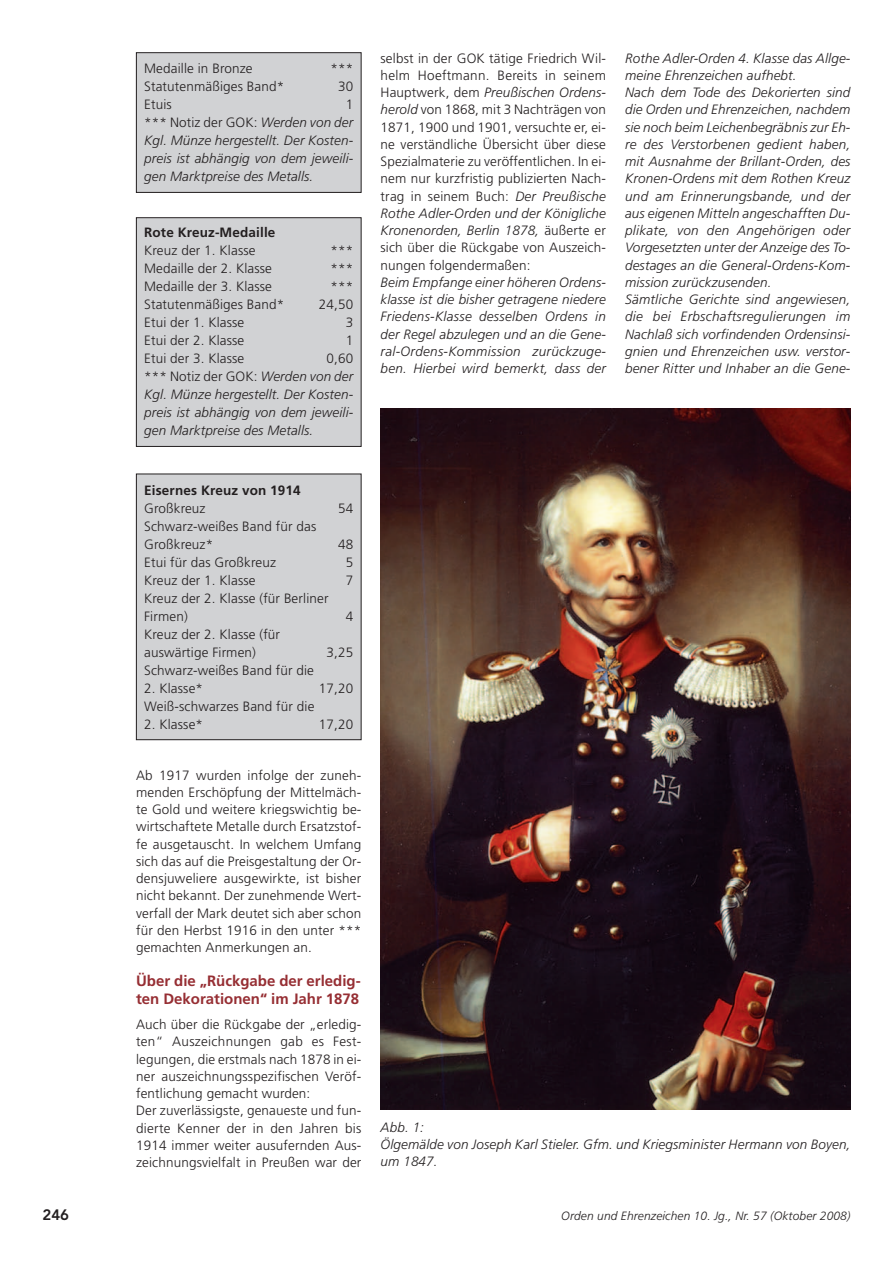
<style>
.page{position:relative;width:893px;height:1263px;background:#fff}
.page>*{position:absolute;margin:0;border:0;box-sizing:border-box;transform-origin:0 0}
.t1{font:700 15px/17.2px "Frutiger";color:#962e33}
.t2{font:800 15px "Avenir";color:#231f20}
.t3{font:300 13.5px/17.2px "Frutiger";letter-spacing:.01em;color:#231f20}
.t4{font:italic 300 13.5px/17.2px "Frutiger";letter-spacing:.01em;color:#231f20;text-align:justify}
.t5{font:700 13.5px "Frutiger";letter-spacing:.01em;color:#231f20}
.t6{font:italic 300 12px "Frutiger";letter-spacing:.01em;color:#231f20}
.s1{font-style:normal}
.s2{font-style:italic}
</style>
<div class="page">
<img style="left:381px;top:408px;width:469px;height:702px">
<div style="left:137px;top:53px;width:224px;height:139px;background:#d1d2d4"></div>
<div style="left:136px;top:52px;width:225px;height:141px;border:1px solid #231f20"></div>
<div style="left:137px;top:218px;width:224px;height:228px;background:#d1d2d4"></div>
<div style="left:136px;top:217px;width:225px;height:230px;border:1px solid #231f20"></div>
<div style="left:137px;top:474px;width:224px;height:265px;background:#d1d2d4"></div>
<div style="left:136px;top:474px;width:225px;height:266px;border:1px solid #231f20"></div>
<p class="t3" style="left:144px;top:61px;width:110px">Medaille in Bronze</p>
<p class="t3" style="left:330px;top:61px;width:24px">***</p>
<p class="t3" style="left:144px;top:79px;width:142px">Statutenmäßiges Band*</p>
<p class="t3" style="left:338px;top:79px;width:17px">30</p>
<p class="t3" style="left:144px;top:97px;width:29px">Etuis</p>
<p class="t4" style="left:144px;top:97px;width:211px;line-height:18px;text-indent:202px"><span class="s1">1 *** Notiz der GOK:</span> Werden von der Kgl. Münze hergestellt. Der Kosten&shy;preis ist abhängig von dem jeweili&shy;gen Marktpreise des Metalls.</p>
<p class="t5" style="left:144px;top:227px;width:133px">Rote Kreuz-Medaille</p>
<p class="t3" style="left:144px;top:243px;width:113px">Kreuz der 1. Klasse</p>
<p class="t3" style="left:330px;top:243px;width:24px">***</p>
<p class="t3" style="left:144px;top:261px;width:129px">Medaille der 2. Klasse</p>
<p class="t3" style="left:330px;top:261px;width:24px">***</p>
<p class="t3" style="left:144px;top:279px;width:129px">Medaille der 3. Klasse</p>
<p class="t3" style="left:330px;top:279px;width:24px">***</p>
<p class="t3" style="left:144px;top:297px;width:142px">Statutenmäßiges Band*</p>
<p class="t3" style="left:319px;top:297px;width:36px">24,50</p>
<p class="t3" style="left:144px;top:315px;width:102px">Etui der 1. Klasse</p>
<p class="t3" style="left:346px;top:315px;width:9px">3</p>
<p class="t3" style="left:144px;top:333px;width:102px">Etui der 2. Klasse</p>
<p class="t3" style="left:346px;top:333px;width:9px">1</p>
<p class="t3" style="left:144px;top:351px;width:102px">Etui der 3. Klasse</p>
<p class="t4" style="left:144px;top:351px;width:211px;line-height:18px;text-indent:182px"><span class="s1">0,60 *** Notiz der GOK:</span> Werden von der Kgl. Münze hergestellt. Der Kosten&shy;preis ist abhängig von dem jeweili&shy;gen Marktpreise des Metalls.</p>
<p class="t5" style="left:144px;top:484px;width:158px">Eisernes Kreuz von 1914</p>
<p class="t3" style="left:144px;top:500px;width:63px">Großkreuz</p>
<p class="t3" style="left:338px;top:500px;width:17px">54</p>
<p class="t3" style="left:144px;top:518px;width:174px;line-height:18px">Schwarz-weißes Band für das<br>Großkreuz*</p>
<p class="t3" style="left:338px;top:536px;width:17px">48</p>
<p class="t3" style="left:144px;top:554px;width:133px">Etui für das Großkreuz</p>
<p class="t3" style="left:346px;top:554px;width:9px">5</p>
<p class="t3" style="left:144px;top:572px;width:113px">Kreuz der 1. Klasse</p>
<p class="t3" style="left:346px;top:572px;width:9px">7</p>
<p class="t3" style="left:144px;top:590px;width:186px;line-height:18px">Kreuz der 2. Klasse (für Berliner<br>Firmen)</p>
<p class="t3" style="left:346px;top:608px;width:9px">4</p>
<p class="t3" style="left:144px;top:626px;width:137px;line-height:18px">Kreuz der 2. Klasse (für auswärtige Firmen)</p>
<p class="t3" style="left:327px;top:644px;width:28px">3,25</p>
<p class="t3" style="left:144px;top:662px;width:171px">Schwarz-weißes Band für die</p>
<p class="t3" style="left:144px;top:680px;width:60px">2. Klasse*</p>
<p class="t3" style="left:319px;top:680px;width:36px">17,20</p>
<p class="t3" style="left:144px;top:698px;width:172px">Weiß-schwarzes Band für die</p>
<p class="t3" style="left:144px;top:716px;width:60px">2. Klasse*</p>
<p class="t3" style="left:319px;top:716px;width:36px">17,20</p>
<p class="t3" style="left:136px;top:767px;width:227px;text-align:justify">Ab 1917 wurden infolge der zuneh&shy;menden Erschöpfung der Mittelmäch&shy;te Gold und weitere kriegswichtig be&shy;wirtschaftete Metalle durch Ersatzstof&shy;fe ausgetauscht. In welchem Umfang sich das auf die Preisgestaltung der Or&shy;densjuweliere ausgewirkte, ist bisher nicht bekannt. Der zunehmende Wert&shy;verfall der Mark deutet sich aber schon für den Herbst 1916 in den unter *** gemachten Anmerkungen an.</p>
<p class="t1" style="left:136px;top:974px;width:226px">Über die „Rückgabe der erledig&shy;ten Dekorationen“ im Jahr 1878</p>
<p class="t3" style="left:136px;top:1017px;width:227px">Auch über die Rückgabe der „erledig&shy;ten“ Auszeichnungen gab es Fest&shy;legungen, die erstmals nach 1878 in ei&shy;ner auszeichnungsspezifischen Veröf&shy;fentlichung gemacht wurden:<br>Der zuverlässigste, genaueste und fun&shy;dierte Kenner der in den Jahren bis 1914 immer weiter ausufernden Aus&shy;zeichnungsvielfalt in Preußen war der</p>
<p class="t3" style="left:381px;top:50px;width:227px;text-align:justify">selbst in der GOK tätige Friedrich Wil&shy;helm Hoeftmann. Bereits in seinem Hauptwerk, dem <span class="s2">Preußischen Ordens&shy;herold</span> von 1868, mit 3 Nachträgen von 1871, 1900 und 1901, versuchte er, ei&shy;ne verständliche Übersicht über diese Spezialmaterie zu veröffentlichen. In ei&shy;nem nur kurzfristig publizierten Nach&shy;trag in seinem Buch: <span class="s2">Der Preußische Rothe Adler-Orden und der Königliche Kronenorden, Berlin 1878,</span> äußerte er sich über die Rückgabe von Auszeich&shy;nungen folgendermaßen:</p>
<p class="t4" style="left:381px;top:274px;width:227px">Beim Empfange einer höheren Ordens&shy;klasse ist die bisher getragene niedere Friedens-Klasse desselben Ordens in der Regel abzulegen und an die Gene&shy;ral-Ordens-Kommission zurückzuge&shy;ben. Hierbei wird bemerkt, dass der</p>
<p class="t4" style="left:625px;top:50px;width:227px;text-align:left">Rothe Adler-Orden 4. Klasse das Allge&shy;meine Ehrenzeichen aufhebt.<br>Nach dem Tode des Dekorierten sind die Orden und Ehrenzeichen, nachdem sie noch beim Leichenbegräbnis zur Eh&shy;re des Verstorbenen gedient haben, mit Ausnahme der Brillant-Orden, des Kronen-Ordens mit dem Rothen Kreuz und am Erinnerungsbande, und der aus eigenen Mitteln angeschafften Du&shy;plikate, von den Angehörigen oder Vorgesetzten unter der Anzeige des To&shy;destages an die General-Ordens-Kom&shy;mission zurückzusenden.<br>Sämtliche Gerichte sind angewiesen, die bei Erbschaftsregulierungen im Nachlaß sich vorfindenden Ordensinsi&shy;gnien und Ehrenzeichen usw. verstor&shy;bener Ritter und Inhaber an die Gene-</p>
<p class="t4" style="left:381px;top:1119px;width:471px;text-align:left">Abb. 1:<br>Ölgemälde von Joseph Karl Stieler. Gfm. und Kriegsminister Hermann von Boyen, um 1847.</p>
<p class="t2" style="left:43px;top:1209px;width:28px">246</p>
<p class="t6" style="left:561px;top:1211px;width:291px">Orden und Ehrenzeichen 10. Jg., Nr. 57 (Oktober 2008)</p>
</div>
